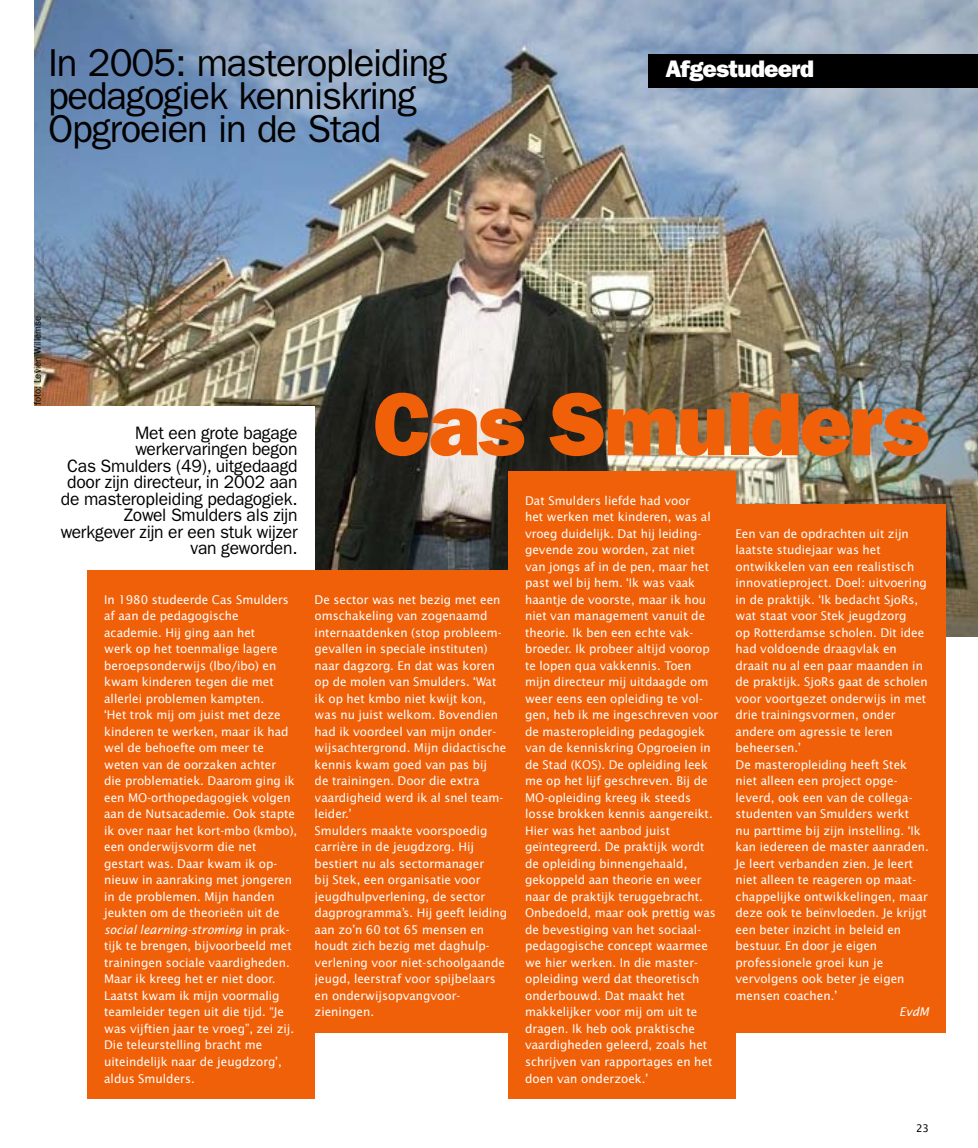
<style>
.page{position:relative;width:978px;height:1148px;background:#fff}
.page>*{position:absolute;margin:0;border:0;box-sizing:border-box;transform-origin:0 0}
.t1{font:800 89.85px "Franklin Gothic";letter-spacing:-.03em;color:#f06009}
.t2{font:39px/33px "Franklin Gothic";letter-spacing:-.03em;color:#000}
.t3{font:800 24px "Franklin Gothic";letter-spacing:-.03em;color:#fff}
.t4{font:18px/16.5px "Franklin Gothic";letter-spacing:-.01em;color:#000;text-align:right}
.t5{font:12px/16.5px "Lucida Sans";color:#fff}
.t6{font:italic 12px "Lucida Sans";color:#fff}
.t7{font:10.5px "Lucida Sans";color:#000}
.t8{font:9.75px "Franklin Gothic";color:#000}
.s1{font-style:italic}
</style>
<div class="page">
<img style="left:34px;top:0;width:944px;height:637px">
<div style="left:34px;top:406px;width:281px;height:247px;background:#fff"></div>
<div style="left:508px;top:472px;width:228px;height:627px;background:#f06009"></div>
<div style="left:648px;top:54px;width:330px;height:33px;background:#000"></div>
<div style="left:719px;top:505px;width:227px;height:528px;background:#f06009"></div>
<div style="left:306px;top:571px;width:219px;height:462px;background:#f06009"></div>
<div style="left:87px;top:571px;width:228px;height:528px;background:#f06009"></div>
<h2 class="t2" style="left:48px;top:49px;width:401px">In 2005: masteropleiding pedagogiek kenniskring<br>Opgroeien in de Stad</h2>
<h3 class="t3" style="left:665px;top:61px;width:150px">Afgestudeerd</h3>
<p class="t8" style="left:34px;top:405px;width:91px;rotate:-90deg">foto: Levien Willemse</p>
<h3 class="t4" style="left:61px;top:426px;width:238px">Met een grote bagage werkervaringen begon<br>Cas Smulders (49), uitgedaagd door zijn directeur, in 2002 aan de masteropleiding pedagogiek.<br>Zowel Smulders als zijn werkgever zijn er een stuk wijzer van geworden.</h3>
<p class="t5" style="left:104px;top:592px;width:195px">In 1980 studeerde Cas Smulders af aan de pedagogische academie. Hij ging aan het<br>werk op het toenmalige lagere beroepsonderwijs (lbo/ibo) en kwam kinderen tegen die met allerlei problemen kampten.<br>‘Het trok mij om juist met deze kinderen te werken, maar ik had wel de behoefte om meer te weten van de oorzaken achter<br>die problematiek. Daarom ging ik een MO-orthopedagogiek volgen aan de Nutsacademie. Ook stapte ik over naar het kort-mbo (kmbo), een onderwijsvorm die net gestart was. Daar kwam ik op&shy;nieuw in aanraking met jongeren in de problemen. Mijn handen jeukten om de theorieën uit de <span class="s1">social learning-stroming</span> in prak&shy;tijk te brengen, bijvoorbeeld met trainingen sociale vaardigheden.<br>Maar ik kreeg het er niet door.<br>Laatst kwam ik mijn voormalig teamleider tegen uit die tijd. “Je was vijftien jaar te vroeg”, zei zij.<br>Die teleurstelling bracht me uiteindelijk naar de jeugdzorg’, aldus Smulders.</p>
<h1 class="t1" style="left:373px;top:393px;width:557px">Cas Smulders</h1>
<p class="t5" style="left:315px;top:592px;width:194px">De sector was net bezig met een omschakeling van zogenaamd internaatdenken (stop probleem&shy;gevallen in speciale instituten) naar dagzorg. En dat was koren op de molen van Smulders. ‘Wat ik op het kmbo niet kwijt kon, was nu juist welkom. Bovendien had ik voordeel van mijn onder&shy;wijsachtergrond. Mijn didactische kennis kwam goed van pas bij<br>de trainingen. Door die extra vaardigheid werd ik al snel team&shy;leider.’<br>Smulders maakte voorspoedig carrière in de jeugdzorg. Hij bestiert nu als sectormanager<br>bij Stek, een organisatie voor jeugdhulpverlening, de sector dagprogramma’s. Hij geeft leiding aan zo’n 60 tot 65 mensen en houdt zich bezig met daghulp&shy;verlening voor niet-schoolgaande jeugd, leerstraf voor spijbelaars en onderwijsopvangvoor&shy;zieningen.</p>
<p class="t5" style="left:525px;top:493px;width:195px">Dat Smulders liefde had voor<br>het werken met kinderen, was al vroeg duidelijk. Dat hij leiding&shy;gevende zou worden, zat niet<br>van jongs af in de pen, maar het past wel bij hem. ‘Ik was vaak haantje de voorste, maar ik hou niet van management vanuit de theorie. Ik ben een echte vak&shy;broeder. Ik probeer altijd voorop te lopen qua vakkennis. Toen mijn directeur mij uitdaagde om weer eens een opleiding te vol&shy;gen, heb ik me ingeschreven voor de masteropleiding pedagogiek van de kenniskring Opgroeien in de Stad (KOS). De opleiding leek me op het lijf geschreven. Bij de<br>MO-opleiding kreeg ik steeds losse brokken kennis aangereikt.<br>Hier was het aanbod juist geïntegreerd. De praktijk wordt de opleiding binnengehaald, gekoppeld aan theorie en weer naar de praktijk teruggebracht.<br>Onbedoeld, maar ook prettig was de bevestiging van het sociaal&shy;pedagogische concept waarmee we hier werken. In die master&shy;opleiding werd dat theoretisch onderbouwd. Dat maakt het makkelijker voor mij om uit te dragen. Ik heb ook praktische vaardigheden geleerd, zoals het schrijven van rapportages en het doen van onderzoek.’</p>
<p class="t5" style="left:736px;top:526px;width:195px">Een van de opdrachten uit zijn laatste studiejaar was het ontwikkelen van een realistisch innovatieproject. Doel: uitvoering in de praktijk. ‘Ik bedacht SjoRs, wat staat voor Stek jeugdzorg<br>op Rotterdamse scholen. Dit idee had voldoende draagvlak en draait nu al een paar maanden in de praktijk. SjoRs gaat de scholen voor voortgezet onderwijs in met drie trainingsvormen, onder andere om agressie te leren beheersen.’<br>De masteropleiding heeft Stek niet alleen een project opge&shy;leverd, ook een van de collega&shy;studenten van Smulders werkt<br>nu parttime bij zijn instelling. ‘Ik kan iedereen de master aanraden.<br>Je leert verbanden zien. Je leert niet alleen te reageren op maat&shy;chappelijke ontwikkelingen, maar deze ook te beïnvloeden. Je krijgt een beter inzicht in beleid en bestuur. En door je eigen professionele groei kun je vervolgens ook beter je eigen mensen coachen.’</p>
<p class="t6" style="left:899px;top:1007px;width:31px">EvdM</p>
<p class="t7" style="left:916px;top:1123px;width:15px">23</p>
</div>
